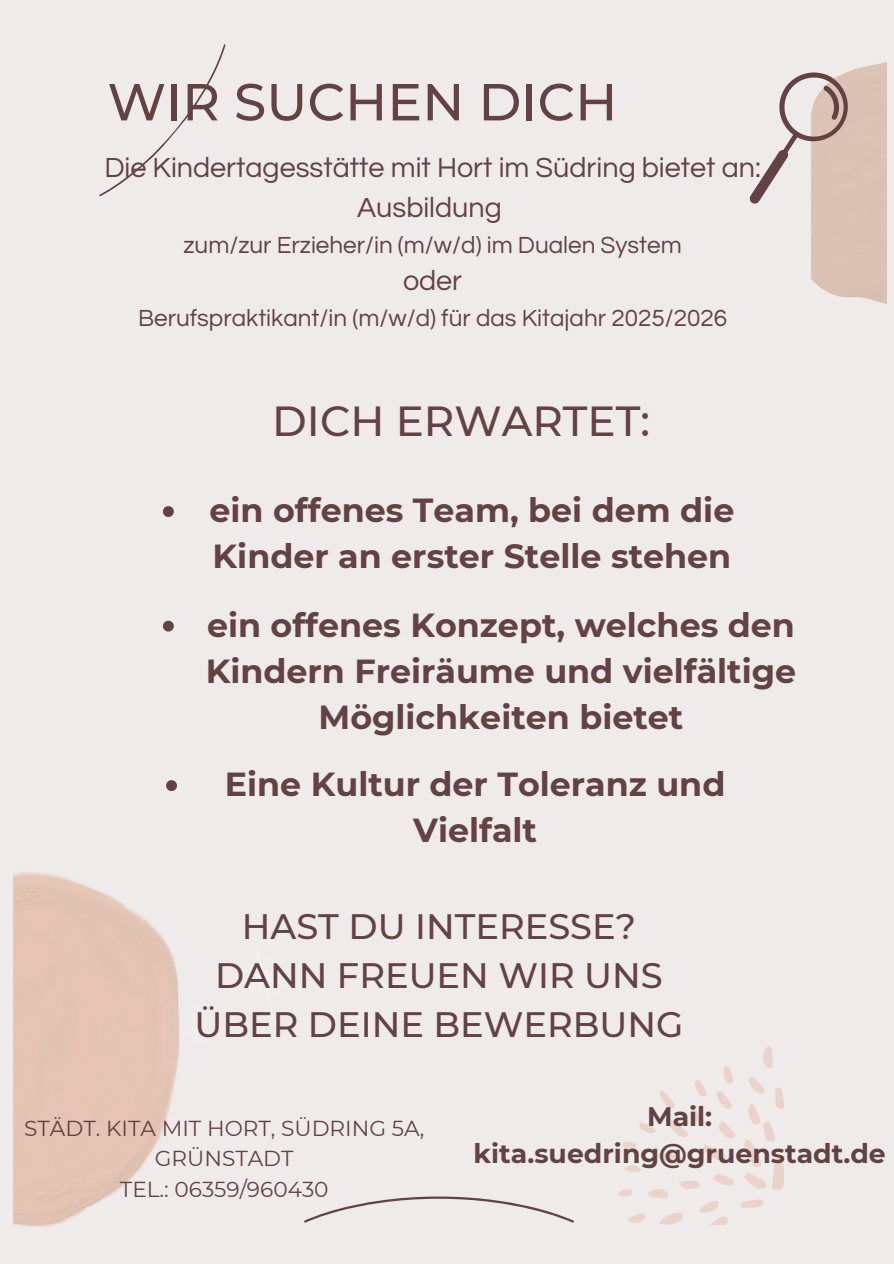
<style>
.page{position:relative;width:894px;height:1264px;background:#fff}
.page>*{position:absolute;margin:0;border:0;box-sizing:border-box;transform-origin:0 0}
.t1{font:500 52.05px "Montserrat";color:#624242}
.t2{font:500 42px "Montserrat";color:#624242}
.t3{font:500 35.25px/49.3px "Montserrat";color:#624242;text-align:center}
.t4{font:700 33.3px/45.9px "Montserrat";color:#624242;text-align:center}
.t5{font:28.65px/40px "Questrial";color:#624242;text-align:center}
.t6{font:700 26.7px/37.2px "Montserrat";color:#624242;text-align:center}
.t7{font:24.3px "Questrial";color:#624242}
.t8{font:21.6px/30.3px "Montserrat";color:#624242;text-align:center}
</style>
<div class="page">
<div style="left:0;top:0;width:893px;height:1263px;background:#efebeb"></div>
<img style="left:13px;top:872px;width:163px;height:355px">
<svg style="left:618px;top:1046px;width:165px;height:177px"></svg>
<svg style="left:749px;top:66px;width:115px;height:138px"></svg>
<svg style="left:304px;top:1196px;width:270px;height:26px"></svg>
<img style="left:162px;top:947px;width:109px;height:131px">
<svg style="left:99px;top:44px;width:127px;height:153px"></svg>
<svg style="left:163px;top:620px;width:11px;height:11px"></svg>
<svg style="left:163px;top:506px;width:11px;height:11px"></svg>
<svg style="left:166px;top:780px;width:11px;height:11px"></svg>
<p class="t1" style="left:107px;top:70px;width:511px">WIR SUCHEN DICH</p>
<p class="t5" style="left:104px;top:148px;width:657px">Die Kindertagesstätte mit Hort im Südring bietet an:<br>Ausbildung</p>
<p class="t7" style="left:183px;top:233px;width:499px">zum/zur Erzieher/in (m/w/d) im Dualen System</p>
<p class="t5" style="left:403px;top:261px;width:61px">oder</p>
<p class="t7" style="left:138px;top:306px;width:590px">Berufspraktikant/in (m/w/d) für das Kitajahr 2025/2026</p>
<p class="t2" style="left:272px;top:395px;width:379px">DICH ERWARTET:</p>
<p class="t4" style="left:209px;top:487px;width:526px;text-align:left">ein offenes Team, bei dem die<br>Kinder an erster Stelle stehen</p>
<p class="t4" style="left:206px;top:601px;width:591px">ein offenes Konzept, welches den<br>Kindern Freiräume und vielfältige<br>Möglichkeiten bietet</p>
<p class="t4" style="left:225px;top:761px;width:502px">Eine Kultur der Toleranz und<br>Vielfalt</p>
<p class="t3" style="left:194px;top:901px;width:490px">HAST DU INTERESSE?<br>DANN FREUEN WIR UNS<br>ÜBER DEINE BEWERBUNG</p>
<h1 class="t8" style="left:24px;top:1112px;width:401px">STÄDT. KITA MIT HORT, SÜDRING 5A,<br>GRÜNSTADT</h1>
<h6 class="t8" style="left:120px;top:1173px;width:210px">TEL.: 06359/960430</h6>
<h2 class="t6" style="left:473px;top:1097px;width:413px">Mail: kita.suedring@gruenstadt.de</h2>
</div>
